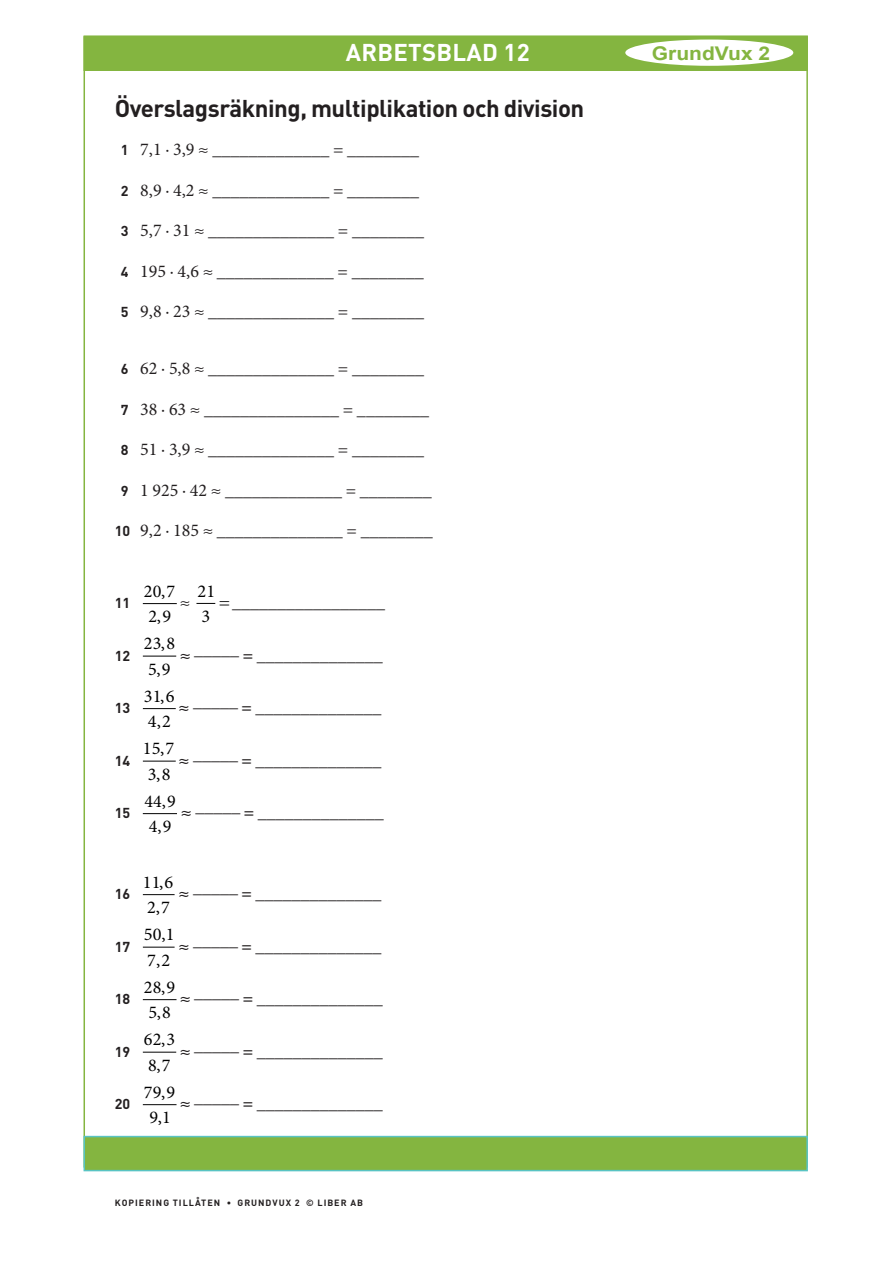
<style>
.page{position:relative;width:893px;height:1263px;background:#fff}
.page>*{position:absolute;margin:0;border:0;box-sizing:border-box;transform-origin:0 0}
.R_OH{font:700 24px "DIN Pro";letter-spacing:-.02em;color:#231f20}
.R_Kopiera2{font:700 24px "DIN Pro";letter-spacing:.01em;color:#fff}
.t1{font:700 18.9px "Arial";color:#84b540;scale:1.11 1}
.t2{font:18.15px/25.7px "Minion Pro";color:#000}
.Uppgifter{font:18px "Minion Pro";color:#231f20}
.Uppgifter-2{font:700 18px "Minion Pro";color:#231f20}
.t3{font:18px/25.3px "Minion Pro";letter-spacing:.005em;color:#000}
.Uppgifter-3{font:700 14.25px "DIN Pro";color:#231f20}
.Pagina_V{font:700 9px "DIN Pro";letter-spacing:.11em;color:#231f20}
.s1{font-family:"DIN Pro";font-weight:700;font-size:14.25px}
</style>
<div class="page">
<div style="left:84px;top:36px;width:723px;height:34px;background:#84b540"></div>
<div style="left:84px;top:35px;width:724px;height:36px;border:2px solid #84b540"></div>
<div style="left:84px;top:1136px;width:723px;height:34px;background:#84b540"></div>
<div style="left:84px;top:1136px;width:724px;height:35px;border:2px solid #59c4c3"></div>
<div style="left:625px;top:40px;width:168px;height:26px;background:#fff;border-radius:50%"></div>
<hr style="left:143px;top:603px;width:33px;height:1px;background:#000">
<hr style="left:143px;top:656px;width:33px;height:1px;background:#000">
<hr style="left:143px;top:708px;width:32px;height:1px;background:#000">
<hr style="left:143px;top:761px;width:32px;height:1px;background:#000">
<hr style="left:143px;top:813px;width:34px;height:1px;background:#000">
<hr style="left:143px;top:894px;width:31px;height:1px;background:#000">
<hr style="left:143px;top:947px;width:31px;height:1px;background:#000">
<hr style="left:143px;top:999px;width:33px;height:1px;background:#000">
<hr style="left:143px;top:1052px;width:33px;height:1px;background:#000">
<hr style="left:143px;top:1104px;width:33px;height:1px;background:#000">
<svg style="left:197px;top:602px;width:19px;height:2px"></svg>
<p class="R_Kopiera2" style="left:346px;top:36px;width:185px">ARBETSBLAD 12</p>
<p class="R_OH" style="left:115px;top:92px;width:471px">Överslagsräkning, multiplikation och division</p>
<p class="Uppgifter" style="left:121px;top:137px;width:300px"><span class="s1">1</span> 7,1 ∙ 3,9 ≈ _____________ = ________</p>
<p class="Uppgifter" style="left:121px;top:178px;width:300px"><span class="s1">2</span> 8,9 ∙ 4,2 ≈ _____________ = ________</p>
<p class="Uppgifter" style="left:121px;top:218px;width:305px"><span class="s1">3</span> 5,7 ∙ 31 ≈ ______________ = ________</p>
<p class="Uppgifter" style="left:121px;top:259px;width:304px"><span class="s1">4</span> 195 ∙ 4,6 ≈ _____________ = ________</p>
<p class="Uppgifter" style="left:121px;top:299px;width:305px"><span class="s1">5</span> 9,8 ∙ 23 ≈ ______________ = ________</p>
<p class="Uppgifter" style="left:121px;top:356px;width:305px"><span class="s1">6</span> 62 ∙ 5,8 ≈ ______________ = ________</p>
<p class="Uppgifter" style="left:121px;top:397px;width:310px"><span class="s1">7</span> 38 ∙ 63 ≈ _______________ = ________</p>
<p class="Uppgifter" style="left:121px;top:437px;width:305px"><span class="s1">8</span> 51 ∙ 3,9 ≈ ______________ = ________</p>
<p class="Uppgifter" style="left:121px;top:478px;width:313px"><span class="s1">9</span> 1 925 ∙ 42 ≈ _____________ = ________</p>
<p class="Uppgifter" style="left:115px;top:518px;width:319px"><span class="s1">10</span> 9,2 ∙ 185 ≈ ______________ = ________</p>
<p class="Uppgifter-3" style="left:115px;top:593px;width:17px">11</p>
<p class="t3" style="left:144px;top:578px;width:33px">20,7<br>2,9</p>
<p class="Uppgifter" style="left:180px;top:590px;width:12px">≈</p>
<p class="t2" style="left:198px;top:578px;width:19px">21<br>3</p>
<p class="Uppgifter" style="left:232px;top:590px;width:154px">_________________</p>
<p class="Uppgifter-3" style="left:115px;top:646px;width:17px">12</p>
<p class="t3" style="left:144px;top:631px;width:33px">23,8<br>5,9</p>
<p class="Uppgifter-2" style="left:180px;top:642px;width:204px">≈ _____ = ______________</p>
<p class="Uppgifter-3" style="left:115px;top:698px;width:17px">13</p>
<p class="t3" style="left:144px;top:683px;width:32px">31,6<br>4,2</p>
<p class="Uppgifter-2" style="left:179px;top:695px;width:204px">≈ _____ = ______________</p>
<p class="Uppgifter-3" style="left:115px;top:751px;width:17px">14</p>
<p class="t3" style="left:143px;top:736px;width:33px">15,7<br>3,8</p>
<p class="Uppgifter-2" style="left:179px;top:747px;width:204px">≈ _____ = ______________</p>
<p class="Uppgifter-3" style="left:115px;top:803px;width:17px">15</p>
<p class="t3" style="left:144px;top:788px;width:33px">44,9<br>4,9</p>
<p class="Uppgifter-2" style="left:181px;top:800px;width:204px">≈ _____ = ______________</p>
<p class="Uppgifter-3" style="left:115px;top:884px;width:17px">16</p>
<p class="t3" style="left:143px;top:869px;width:32px">11,6<br>2,7</p>
<p class="Uppgifter-2" style="left:179px;top:881px;width:204px">≈ _____ = ______________</p>
<p class="Uppgifter-3" style="left:115px;top:937px;width:17px">17</p>
<p class="t3" style="left:144px;top:922px;width:32px">50,1<br>7,2</p>
<p class="Uppgifter-2" style="left:179px;top:933px;width:204px">≈ _____ = ______________</p>
<p class="Uppgifter-3" style="left:115px;top:989px;width:17px">18</p>
<p class="t3" style="left:144px;top:974px;width:33px">28,9<br>5,8</p>
<p class="Uppgifter-2" style="left:180px;top:986px;width:204px">≈ _____ = ______________</p>
<p class="Uppgifter-3" style="left:115px;top:1042px;width:17px">19</p>
<p class="t3" style="left:144px;top:1027px;width:33px">62,3<br>8,7</p>
<p class="Uppgifter-2" style="left:180px;top:1038px;width:204px">≈ _____ = ______________</p>
<p class="Uppgifter-3" style="left:115px;top:1094px;width:17px">20</p>
<p class="t3" style="left:144px;top:1079px;width:33px;text-align:center">79,9<br>9,1</p>
<p class="Uppgifter-2" style="left:180px;top:1091px;width:204px">≈ _____ = ______________</p>
<p class="Pagina_V" style="left:115px;top:1196px;width:250px">KOPIERING TILLÅTEN • GRUNDVUX 2 © LIBER AB</p>
<p class="Pagina_V" style="left:115px;top:1201px;width:83px">HEJ © LIBER AB</p>
<p class="t1" style="left:652px;top:40px;width:108px">GrundVux 2</p>
</div>
